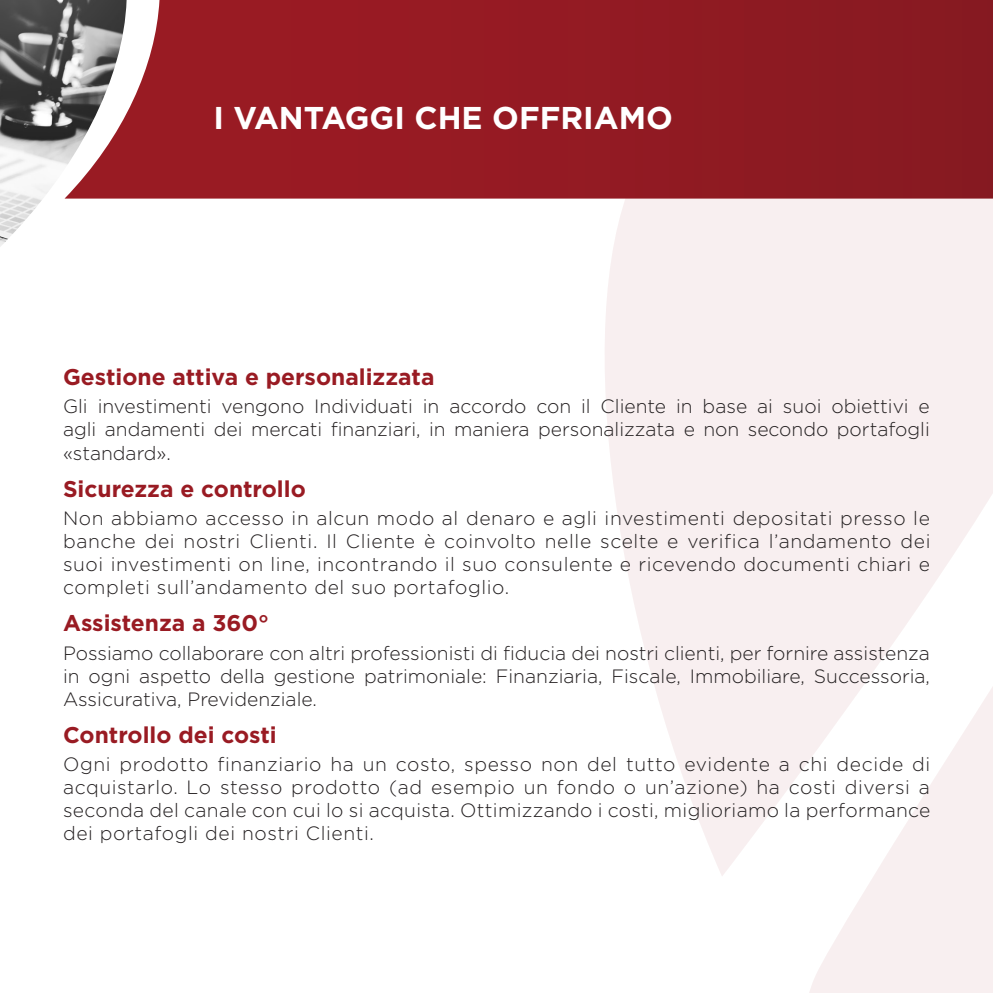
<style>
.page{position:relative;width:993px;height:993px;background:#fff}
.page>*{position:absolute;margin:0;border:0;box-sizing:border-box;transform-origin:0 0}
.t1{font:700 31.5px "Gotham";color:#fff}
.t2{font:700 22.75px "Gotham";color:#991b23}
.t3{font:300 19.25px/23.1px "Gotham";color:#231f20;text-align:justify}
</style>
<div class="page">
<svg style="left:810px;top:876px;width:182px;height:116px;fill:#f8eff0"></svg>
<svg style="left:569px;top:198px;width:423px;height:678px;fill:#f8eff0"></svg>
<svg style="left:126px;top:0;width:866px;height:198px;background:#931d25"></svg>
<img style="left:0;top:0;width:126px;height:247px">
<h1 class="t1" style="left:213px;top:99px;width:460px">I VANTAGGI CHE OFFRIAMO</h1>
<p class="t2" style="left:63px;top:364px;width:373px">Gestione attiva e personalizzata</p>
<p class="t3" style="left:63px;top:394px;width:868px">Gli investimenti vengono Individuati in accordo con il Cliente in base ai suoi obiettivi e agli andamenti dei mercati finanziari, in maniera personalizzata e non secondo portafogli «standard».</p>
<p class="t2" style="left:63px;top:475px;width:244px">Sicurezza e controllo</p>
<p class="t3" style="left:63px;top:506px;width:868px">Non abbiamo accesso in alcun modo al denaro e agli investimenti depositati presso le banche dei nostri Clienti. Il Cliente è coinvolto nelle scelte e verifica l’andamento dei suoi investimenti on line, incontrando il suo consulente e ricevendo documenti chiari e completi sull’andamento del suo portafoglio.</p>
<p class="t2" style="left:63px;top:610px;width:207px">Assistenza a 360°</p>
<p class="t3" style="left:63px;top:640px;width:868px">Possiamo collaborare con altri professionisti di fiducia dei nostri clienti, per fornire assistenza in ogni aspetto della gestione patrimoniale: Finanziaria, Fiscale, Immobiliare, Successoria, Assicurativa, Previdenziale.</p>
<p class="t2" style="left:63px;top:721px;width:215px">Controllo dei costi</p>
<p class="t3" style="left:63px;top:752px;width:868px">Ogni prodotto finanziario ha un costo, spesso non del tutto evidente a chi decide di acquistarlo. Lo stesso prodotto (ad esempio un fondo o un’azione) ha costi diversi a seconda del canale con cui lo si acquista. Ottimizzando i costi, miglioriamo la performance dei portafogli dei nostri Clienti.</p>
</div>
